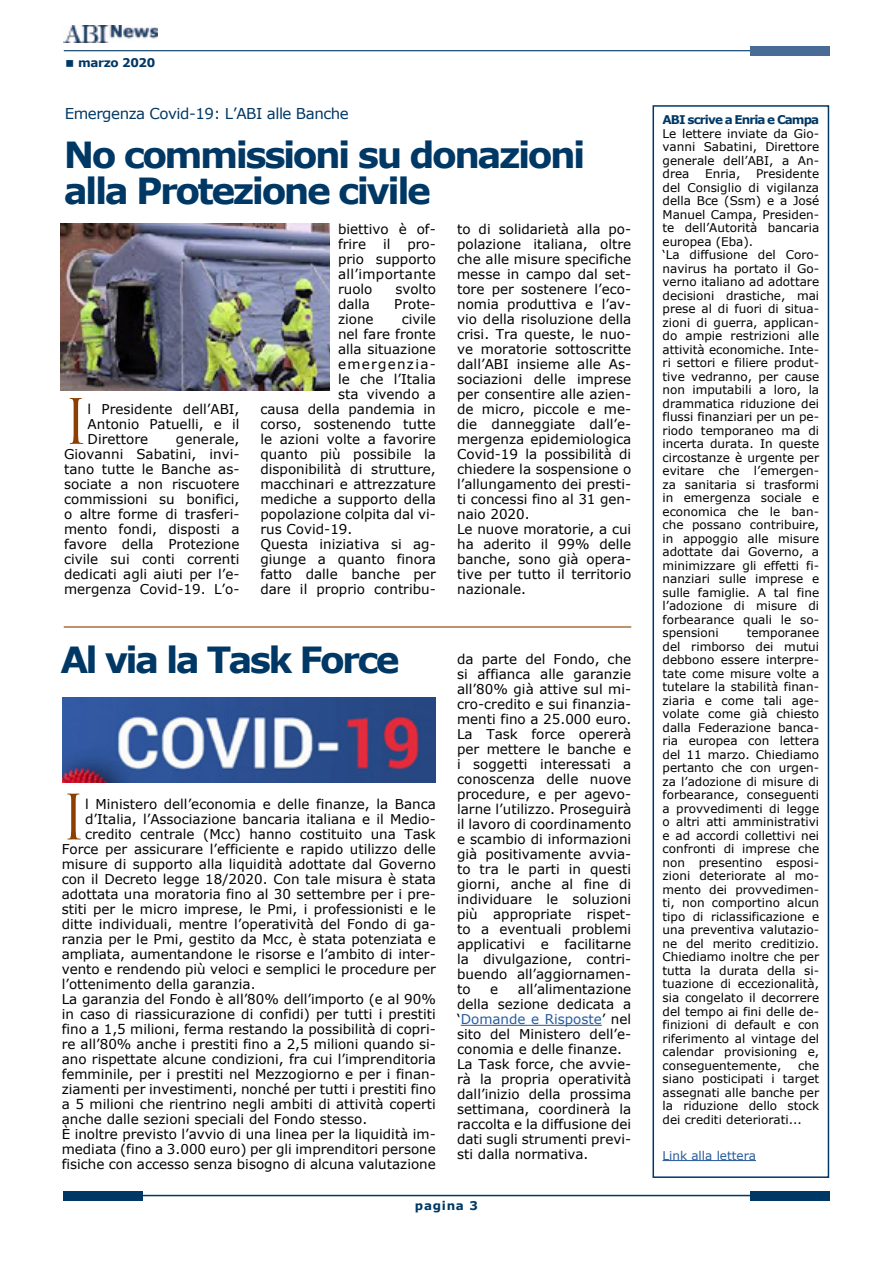
<style>
.page{position:relative;width:893px;height:1263px;background:#fff}
.page>*{position:absolute;margin:0;border:0;box-sizing:border-box;transform-origin:0 0}
.t1{font:60.75px "Trajan Pro";color:#8d3f00;scale:.88 1}
.t2{font:700 36px/36px "Verdana";letter-spacing:-.07em;color:#003865}
.t3{font:15px "Verdana";letter-spacing:-.03em;color:#003865}
.t4{font:13.5px/15px "Verdana";color:#000;text-align:justify}
.t5{font:13.5px "Verdana";letter-spacing:.095em;color:#000}
.t6{font:12px/13.5px "Verdana";color:#000;text-align:justify}
.t7{font:700 12px "Verdana";letter-spacing:-.075em;color:#003865}
.t8{font:12px "Verdana";color:#275b9b}
.t9{font:700 12px "Verdana";letter-spacing:-.03em;color:#003865}
.s1{color:#275b9b}
</style>
<div class="page">
<hr style="left:64px;top:50px;width:765px;height:1px;background:#003865">
<div style="left:750px;top:46px;width:79px;height:10px;background:#496c96"></div>
<hr style="left:64px;top:1195px;width:765px;height:1px;background:#003865">
<div style="left:64px;top:1191px;width:79px;height:9px;background:#003865"></div>
<div style="left:750px;top:1191px;width:79px;height:9px;background:#003865"></div>
<img style="left:63px;top:25px;width:94px;height:18px">
<hr style="left:64px;top:626px;width:567px;height:1px;background:#8d3f00">
<hr style="left:662px;top:1160px;width:94px;height:1px;background:#275b9b">
<div style="left:652px;top:105px;width:177px;height:1073px;border:2px solid #003865"></div>
<img style="left:61px;top:224px;width:269px;height:166px">
<hr style="left:461px;top:1025px;width:141px;height:1px;background:#275b9b">
<img style="left:62px;top:698px;width:374px;height:84px">
<p class="t9" style="left:78px;top:54px;width:79px">marzo 2020</p>
<p class="t3" style="left:65px;top:103px;width:286px">Emergenza Covid-19: L’ABI alle Banche</p>
<p class="t7" style="left:662px;top:112px;width:158px">ABI scrive a Enria e Campa</p>
<p class="t6" style="left:662px;top:127px;width:158px">Le lettere inviate da Gio&shy;vanni Sabatini, Direttore generale dell’ABI, a An&shy;drea</p>
<h2 class="t2" style="left:64px;top:136px;width:523px">No commissioni su donazioni alla Protezione civile</h2>
<p class="t6" style="left:662px;top:167px;width:158px;text-align:left;text-indent:93px">Presidente del Consiglio di vigilanza della Bce (Ssm) e a José<br>Manuel Campa, Presiden&shy;te dell’Autorità bancaria europea (Eba).<br>‘La diffusione del Coro&shy;navirus ha portato il Go&shy;verno italiano ad adottare decisioni drastiche, mai prese al di fuori di situa&shy;zioni di guerra, applican&shy;do ampie restrizioni alle attività economiche. Inte&shy;ri settori e filiere produt&shy;tive vedranno, per cause non imputabili a loro, la drammatica riduzione dei flussi finanziari per un pe&shy;riodo temporaneo ma di incerta durata. In queste circostanze è urgente per evitare che l’emergen&shy;za sanitaria si trasformi in emergenza sociale e economica che le ban&shy;che possano contribuire, in appoggio alle misure adottate dai Governo, a minimizzare gli effetti fi&shy;nanziari sulle imprese e sulle famiglie. A tal fine l’adozione di misure di forbearance quali le so&shy;spensioni</p>
<p class="t6" style="left:705px;top:167px;width:37px">Enria,</p>
<p class="t4" style="left:338px;top:221px;width:99px">biettivo è of&shy;frire</p>
<p class="t4" style="left:457px;top:221px;width:176px;text-align:left">to di solidarietà alla po&shy;polazione italiana, oltre che alle misure specifiche messe in campo dal set&shy;tore per sostenere l’eco&shy;nomia produttiva e l’av&shy;vio della risoluzione della crisi. Tra queste, le nuo&shy;ve moratorie sottoscritte dall’ABI insieme alle As&shy;sociazioni delle imprese per consentire alle azien&shy;de micro, piccole e me&shy;die danneggiate dall’e&shy;mergenza epidemiologica<br>Covid-19 la possibilità di chiedere la sospensione o l’allungamento dei presti&shy;ti concessi fino al 31 gen&shy;naio 2020.<br>Le nuove moratorie, a cui ha aderito il 99% delle banche, sono già opera&shy;tive per tutto il territorio nazionale.</p>
<p class="t4" style="left:383px;top:236px;width:9px">il</p>
<p class="t4" style="left:338px;top:236px;width:99px;text-indent:69px">pro&shy;prio supporto all’importante ruolo</p>
<p class="t4" style="left:395px;top:281px;width:42px">svolto</p>
<p class="t4" style="left:338px;top:296px;width:34px">dalla</p>
<p class="t4" style="left:394px;top:296px;width:43px">Prote-</p>
<p class="t4" style="left:338px;top:311px;width:37px">zione</p>
<p class="t4" style="left:402px;top:311px;width:36px">civile</p>
<p class="t4" style="left:338px;top:326px;width:99px">nel fare fronte</p>
<p class="t4" style="left:338px;top:341px;width:99px">alla situazione</p>
<p class="t5" style="left:338px;top:355px;width:99px">emergenzia-</p>
<p class="t4" style="left:338px;top:371px;width:99px">le che l’Italia</p>
<p class="t4" style="left:338px;top:386px;width:99px">sta vivendo a</p>
<p class="t4" style="left:260px;top:401px;width:177px">causa della pandemia in</p>
<p class="t4" style="left:260px;top:416px;width:177px">corso, sostenendo tutte</p>
<p class="t4" style="left:260px;top:431px;width:177px">le azioni volte a favorire</p>
<p class="t4" style="left:260px;top:446px;width:177px">quanto più possibile la</p>
<p class="t4" style="left:260px;top:461px;width:177px">disponibilità di strutture,</p>
<p class="t4" style="left:260px;top:476px;width:177px">macchinari e attrezzature</p>
<p class="t4" style="left:260px;top:491px;width:177px">mediche a supporto della</p>
<p class="t4" style="left:260px;top:506px;width:177px">popolazione colpita dal vi-</p>
<p class="t4" style="left:260px;top:521px;width:94px">rus Covid-19.</p>
<p class="t4" style="left:260px;top:536px;width:177px">Questa iniziativa si ag-</p>
<p class="t4" style="left:260px;top:551px;width:177px">giunge a quanto finora</p>
<p class="t4" style="left:260px;top:566px;width:177px">fatto dalle banche per</p>
<p class="t4" style="left:260px;top:581px;width:177px">dare il proprio contribu-</p>
<h1 class="t1" style="left:64px;top:383px;width:28px">I</h1>
<p class="t4" style="left:88px;top:401px;width:153px">l Presidente dell’ABI, Antonio Patuelli, e il Direttore</p>
<p class="t4" style="left:64px;top:431px;width:177px;text-indent:112px">generale, Giovanni Sabatini, invi&shy;tano tutte le Banche as&shy;sociate a non riscuotere commissioni su bonifici, o altre forme di trasferi&shy;mento fondi, disposti a favore della Protezione civile sui conti correnti dedicati agli aiuti per l’e&shy;mergenza Covid-19. L’o-</p>
<p class="t6" style="left:662px;top:626px;width:158px;text-indent:84px">temporanee del rimborso dei mutui debbono essere interpre&shy;tate come misure volte a tutelare la stabilità finan&shy;ziaria e come tali age&shy;volate come già chiesto dalla Federazione banca&shy;ria europea con lettera del 11 marzo. Chiediamo pertanto che con urgen&shy;za l’adozione di misure di forbearance, conseguenti a provvedimenti di legge o altri atti amministrativi e ad accordi collettivi nei confronti di imprese che non presentino esposi&shy;zioni deteriorate al mo&shy;mento dei provvedimen&shy;ti, non comportino alcun tipo di riclassificazione e una preventiva valutazio&shy;ne del merito creditizio.<br>Chiediamo inoltre che per tutta la durata della si&shy;tuazione di eccezionalità, sia congelato il decorrere del tempo ai fini delle de&shy;finizioni di default e con riferimento al vintage del calendar provisioning e, conseguentemente,</p>
<h2 class="t2" style="left:60px;top:641px;width:341px">Al via la Task Force</h2>
<p class="t4" style="left:457px;top:651px;width:176px">da parte del Fondo, che si affianca alle garanzie all’80% già attive sul mi&shy;cro-credito e sui finanzia&shy;menti fino a 25.000 euro.<br>La Task force opererà per mettere le banche e i soggetti interessati a conoscenza delle nuove procedure, e per agevo&shy;larne l’utilizzo. Proseguirà il lavoro di coordinamento e scambio di informazioni già positivamente avvia&shy;to tra le parti in questi giorni, anche al fine di individuare le soluzioni più appropriate rispet&shy;to a eventuali problemi applicativi e facilitarne la divulgazione, contri&shy;buendo all’aggiornamen&shy;to</p>
<h1 class="t1" style="left:62px;top:779px;width:28px">I</h1>
<p class="t4" style="left:85px;top:797px;width:352px">l Ministero dell’economia e delle finanze, la Banca</p>
<p class="t4" style="left:85px;top:812px;width:352px">d’Italia, l’Associazione bancaria italiana e il Medio-</p>
<p class="t4" style="left:85px;top:827px;width:352px">credito centrale (Mcc) hanno costituito una Task</p>
<p class="t4" style="left:62px;top:842px;width:376px">Force per assicurare l’efficiente e rapido utilizzo delle</p>
<p class="t4" style="left:62px;top:857px;width:376px">misure di supporto alla liquidità adottate dal Governo</p>
<p class="t4" style="left:62px;top:872px;width:376px">con il Decreto legge 18/2020. Con tale misura è stata</p>
<p class="t4" style="left:62px;top:887px;width:376px">adottata una moratoria fino al 30 settembre per i pre-</p>
<p class="t4" style="left:62px;top:902px;width:376px">stiti per le micro imprese, le Pmi, i professionisti e le</p>
<p class="t4" style="left:62px;top:917px;width:376px">ditte individuali, mentre l’operatività del Fondo di ga-</p>
<p class="t4" style="left:62px;top:932px;width:376px">ranzia per le Pmi, gestito da Mcc, è stata potenziata e</p>
<p class="t4" style="left:62px;top:947px;width:376px">ampliata, aumentandone le risorse e l’ambito di inter-</p>
<p class="t4" style="left:62px;top:962px;width:376px">vento e rendendo più veloci e semplici le procedure per</p>
<p class="t4" style="left:62px;top:977px;width:195px">l’ottenimento della garanzia.</p>
<p class="t4" style="left:62px;top:992px;width:376px">La garanzia del Fondo è all’80% dell’importo (e al 90%</p>
<p class="t4" style="left:62px;top:1007px;width:376px">in caso di riassicurazione di confidi) per tutti i prestiti</p>
<p class="t4" style="left:62px;top:1022px;width:376px">fino a 1,5 milioni, ferma restando la possibilità di copri-</p>
<p class="t4" style="left:62px;top:1037px;width:376px">re all’80% anche i prestiti fino a 2,5 milioni quando si-</p>
<p class="t4" style="left:62px;top:1052px;width:376px">ano rispettate alcune condizioni, fra cui l’imprenditoria</p>
<p class="t4" style="left:62px;top:1067px;width:376px">femminile, per i prestiti nel Mezzogiorno e per i finan-</p>
<p class="t4" style="left:62px;top:1082px;width:376px">ziamenti per investimenti, nonché per tutti i prestiti fino</p>
<p class="t4" style="left:62px;top:1097px;width:376px">a 5 milioni che rientrino negli ambiti di attività coperti</p>
<p class="t4" style="left:62px;top:1112px;width:307px">anche dalle sezioni speciali del Fondo stesso.</p>
<p class="t4" style="left:62px;top:1127px;width:376px">È inoltre previsto l’avvio di una linea per la liquidità im-</p>
<p class="t4" style="left:62px;top:1142px;width:376px">mediata (fino a 3.000 euro) per gli imprenditori persone</p>
<p class="t4" style="left:62px;top:1157px;width:376px">fisiche con accesso senza bisogno di alcuna valutazione</p>
<p class="t4" style="left:457px;top:981px;width:176px;text-align:left;text-indent:61px">all’alimentazione della sezione dedicata a ‘<span class="s1">Domande e Risposte</span>’ nel sito del Ministero dell’e&shy;conomia e delle finanze.<br>La Task force, che avvie&shy;rà la propria operatività dall’inizio della prossima settimana, coordinerà la raccolta e la diffusione dei dati sugli strumenti previ&shy;sti dalla normativa.</p>
<p class="t4" style="left:490px;top:981px;width:10px">e</p>
<p class="t6" style="left:662px;top:1058px;width:158px;text-indent:136px">che siano posticipati i target assegnati alle banche per la riduzione dello stock dei crediti deteriorati...</p>
<p class="t8" style="left:662px;top:1147px;width:95px">Link alla lettera</p>
<p class="t7" style="left:415px;top:1197px;width:65px">pagina 3</p>
</div>
